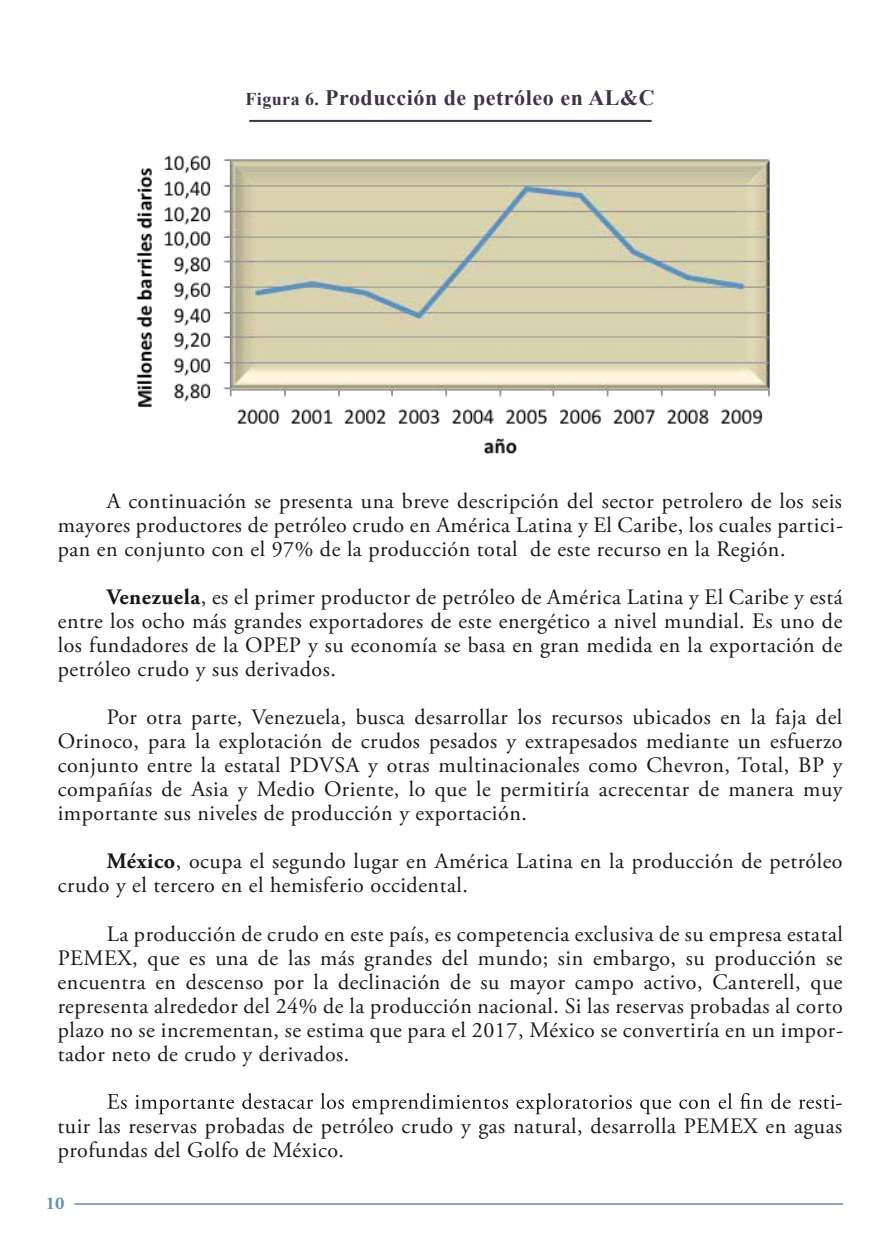
<style>
.page{position:relative;width:871px;height:1248px;background:#fff}
.page>*{position:absolute;margin:0;border:0;box-sizing:border-box;transform-origin:0 0}
.t1{font:22px/24px "Adobe Garamond Pro";letter-spacing:.025em;color:#1a171c;text-align:justify}
.t2{font:700 22px "Times New Roman";letter-spacing:.025em;color:#3e3347}
.t3{font:700 18px "Adobe Garamond Pro";color:#678eb4}
.s1{font-size:18px}
.s2{font-weight:700}
</style>
<div class="page">
<svg style="left:107px;top:1092px;width:727px;height:22px"></svg>
<img style="left:136px;top:155px;width:634px;height:300px">
<hr style="left:74px;top:1203px;width:768px;height:1px;background:#678eb4">
<hr style="left:249px;top:120px;width:402px;height:2px;background:#3e3347">
<p class="t2" style="left:245px;top:82px;width:411px"><span class="s1">Figura 6.</span> Producción de petróleo en AL&amp;C</p>
<p class="t1" style="left:58px;top:490px;width:786px;text-indent:49px">A continuación se presenta una breve descripción del sector petrolero de los seis mayores productores de petróleo crudo en América Latina y El Caribe, los cuales partici&shy;pan en conjunto con el 97% de la producción total de este recurso en la Región.</p>
<p class="t1" style="left:58px;top:586px;width:786px;text-indent:49px"><span class="s2">Venezuela</span>, es el primer productor de petróleo de América Latina y El Caribe y está entre los ocho más grandes exportadores de este energético a nivel mundial. Es uno de los fundadores de la OPEP y su economía se basa en gran medida en la exportación de petróleo crudo y sus derivados.</p>
<p class="t1" style="left:58px;top:706px;width:786px;text-indent:49px">Por otra parte, Venezuela, busca desarrollar los recursos ubicados en la faja del Orinoco, para la explotación de crudos pesados y extrapesados mediante un esfuerzo conjunto entre la estatal PDVSA y otras multinacionales como Chevron, Total, BP y compañías de Asia y Medio Oriente, lo que le permitiría acrecentar de manera muy importante sus niveles de producción y exportación.</p>
<p class="t1" style="left:58px;top:850px;width:786px;text-indent:49px"><span class="s2">México</span>, ocupa el segundo lugar en América Latina en la producción de petróleo crudo y el tercero en el hemisferio occidental.</p>
<p class="t1" style="left:58px;top:922px;width:786px;text-indent:49px">La producción de crudo en este país, es competencia exclusiva de su empresa estatal PEMEX, que es una de las más grandes del mundo; sin embargo, su producción se encuentra en descenso por la declinación de su mayor campo activo, Canterell, que representa alrededor del 24% de la producción nacional. Si las reservas probadas al corto plazo no se incrementan, se estima que para el 2017, México se convertiría en un impor&shy;tador neto de crudo y derivados.</p>
<p class="t1" style="left:58px;top:1090px;width:786px;text-indent:777px">- tuir las reservas probadas de petróleo crudo y gas natural, desarrolla PEMEX en aguas profundas del Golfo de México.</p>
<p class="t3" style="left:46px;top:1192px;width:20px">10</p>
</div>
